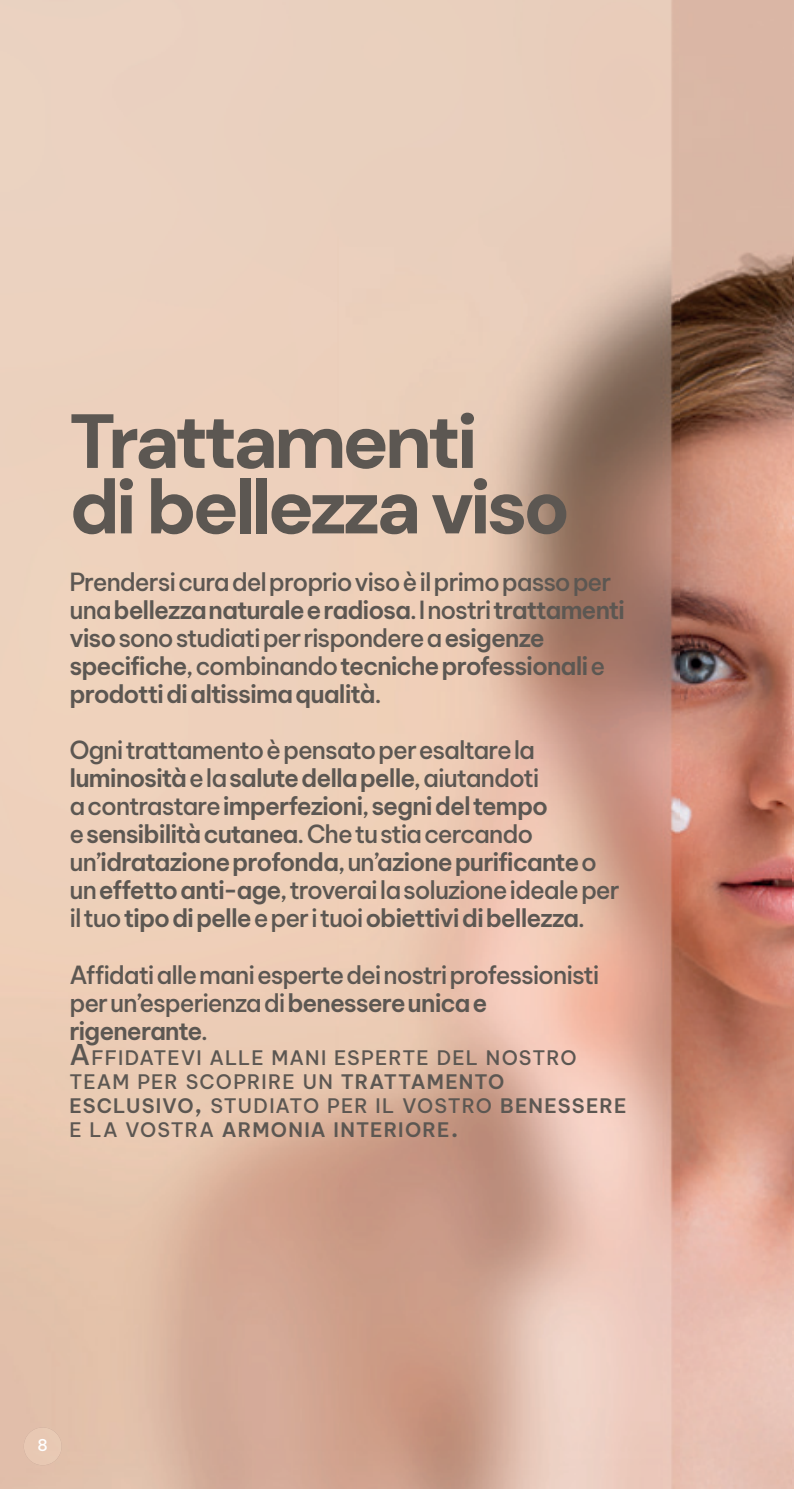
<style>
.page{position:relative;width:794px;height:1489px;background:#fff}
.page>*{position:absolute;margin:0;border:0;box-sizing:border-box;transform-origin:0 0}
.t1{font:76.65px/65.5px "DM Sans 9 pt";letter-spacing:-.055em;color:#5c5752}
.t2{font:600 24.5px/28px "Be Vietnam Pro";letter-spacing:-.045em;color:#5c5752}
.t3{font:500 24.5px/28px "Be Vietnam Pro";letter-spacing:-.045em;color:#5c5752}
.t4{font:500 19.6px/23.8px "Be Vietnam Pro";letter-spacing:.05em;color:#5c5752}
.t5{font:500 16.1px "Be Vietnam Pro";color:#fff}
.s1{font-weight:500}
.s2{font-weight:600}
.s3{font-size:28px}
</style>
<div class="page">
<img style="left:0;top:0;width:794px;height:1488px">
<img style="left:24px;top:1427px;width:38px;height:37px;border-radius:19px">
<h1 class="t1" style="left:69px;top:408px;width:502px">Trattamenti<br>di bellezza viso</h1>
<p class="t2" style="left:69px;top:565px;width:557px"><span class="s1">Prendersi cura del proprio viso è il primo passo per una</span> bellezza naturale e radiosa<span class="s1">. I nostri</span> trattamenti viso <span class="s1">sono studiati per rispondere a</span> esigenze specifiche<span class="s1">, combinando</span> tecniche professionali <span class="s1">e </span>prodotti di altissima qualità<span class="s1">.</span></p>
<p class="t2" style="left:69px;top:733px;width:551px"><span class="s1">Ogni trattamento è pensato per esaltare la </span>luminosità <span class="s1">e la</span> salute della pelle<span class="s1">, aiutandoti<br>a contrastare</span> imperfezioni<span class="s1">,</span> segni del tempo<br><span class="s1">e</span> sensibilità cutanea<span class="s1">. Che tu stia cercando un’</span>idratazione profonda<span class="s1">, un’</span>azione purificante <span class="s1">o un</span> effetto anti-age<span class="s1">, troverai la soluzione ideale per il tuo</span> tipo di pelle <span class="s1">e per i tuoi</span> obiettivi di bellezza<span class="s1">.</span></p>
<p class="t3" style="left:69px;top:957px;width:531px">Affidati alle mani esperte dei nostri professionisti per un’esperienza di <span class="s2">benessere unica e rigenerante</span>.</p>
<p class="t4" style="left:69px;top:1044px;width:558px"><span class="s3">A</span>FFIDATEVI ALLE MANI ESPERTE DEL NOSTRO TEAM PER SCOPRIRE UN <span class="s2">TRATTAMENTO ESCLUSIVO</span><span class="s3">,</span> STUDIATO PER IL VOSTRO <span class="s2">BENESSERE </span>E LA VOSTRA <span class="s2">ARMONIA INTERIORE</span><span class="s3">.</span></p>
<p class="t5" style="left:38px;top:1431px;width:12px">8</p>
</div>
